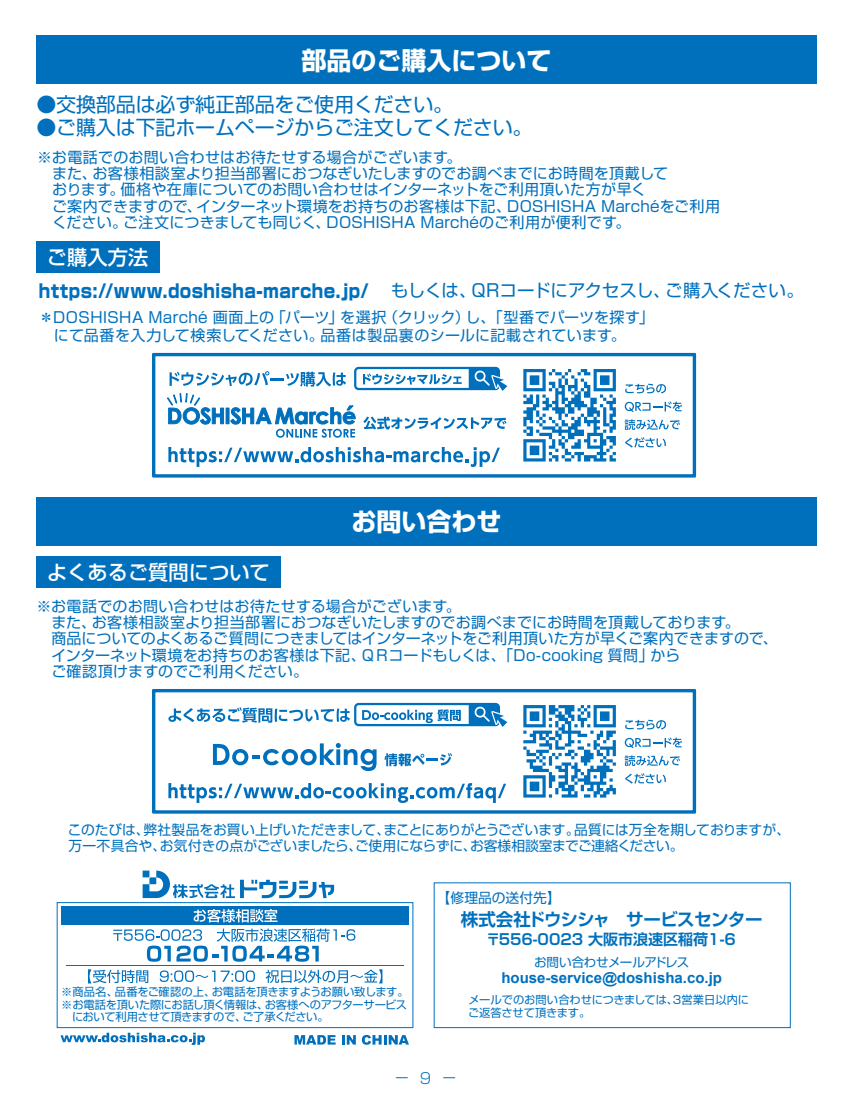
<style>
.page{position:relative;width:851px;height:1099px;background:#fff}
.page>*{position:absolute;margin:0;border:0;box-sizing:border-box;transform-origin:0 0}
.t1{font:700 25px "Shin Go Pro";color:#fff}
.t2{font:500 20.25px "Shin Go Pro";color:#fff}
.t3{font:20px "Shin Go Pro";letter-spacing:-.01em;color:#0070bd}
.t4{font:800 18.5px "Shin Go Pro";letter-spacing:.02em;color:#0070bd;scale:.9 1}
.t5{font:17.5px "Shin Go Pro";letter-spacing:-.005em;color:#0070bd}
.t6{font:700 17.5px "Shin Go Pro De";letter-spacing:-.04em;color:#0070bd}
.t7{font:15px/16.2px "Shin Go Pro";letter-spacing:.01em;color:#0070bd}
.t8{font:700 15px "Arial";color:#0070bd}
.t9{font:700 15px "Shin Go Pro De";color:#0070bd}
.t10{font:300 15px "Shin Go Pro";color:#0070bd}
.t11{font:13.75px/16.5px "Shin Go Pro";letter-spacing:-.01em;color:#0070bd}
.t12{font:12.5px "Shin Go Pro";letter-spacing:-.02em;color:#0070bd}
.t13{font:11.25px/12.5px "Shin Go Pro";letter-spacing:-.02em;color:#0070bd}
</style>
<div class="page">
<div style="left:36px;top:35px;width:780px;height:49px;background:#0070bd"></div>
<div style="left:36px;top:241px;width:124px;height:32px;background:#0070bd"></div>
<div style="left:152px;top:353px;width:544px;height:124px;border:3px solid #0070bd"></div>
<svg style="left:169px;top:371px;width:177px;height:15px"></svg>
<svg style="left:168px;top:447px;width:332px;height:20px"></svg>
<svg style="left:167px;top:393px;width:57px;height:32px"></svg>
<hr style="left:226px;top:408px;width:3px;height:16px;background:#0070bd">
<svg style="left:230px;top:405px;width:126px;height:33px"></svg>
<svg style="left:363px;top:416px;width:143px;height:13px"></svg>
<svg style="left:625px;top:384px;width:41px;height:9px"></svg>
<svg style="left:624px;top:401px;width:58px;height:11px"></svg>
<svg style="left:624px;top:419px;width:56px;height:11px"></svg>
<svg style="left:625px;top:437px;width:40px;height:10px"></svg>
<div style="left:354px;top:367px;width:146px;height:23px;border:2px solid #0070bd;border-radius:3px"></div>
<svg style="left:468px;top:367px;width:40px;height:24px"></svg>
<svg style="left:363px;top:373px;width:98px;height:11px"></svg>
<svg style="left:523px;top:369px;width:92px;height:92px"></svg>
<div style="left:36px;top:497px;width:780px;height:49px;background:#0070bd"></div>
<div style="left:36px;top:556px;width:245px;height:32px;background:#0070bd"></div>
<svg style="left:60px;top:1032px;width:145px;height:12px"></svg>
<svg style="left:294px;top:1035px;width:41px;height:9px"></svg>
<svg style="left:342px;top:1035px;width:14px;height:9px"></svg>
<svg style="left:362px;top:1034px;width:47px;height:10px"></svg>
<div style="left:57px;top:902px;width:356px;height:126px;background:#fff;border:1px solid #0070bd"></div>
<hr style="left:66px;top:965px;width:338px;height:1px;background:#0070bd">
<div style="left:61px;top:906px;width:348px;height:18px;background:#0070bd"></div>
<svg style="left:193px;top:909px;width:84px;height:13px"></svg>
<svg style="left:113px;top:928px;width:242px;height:33px"></svg>
<svg style="left:88px;top:969px;width:60px;height:14px"></svg>
<svg style="left:160px;top:970px;width:95px;height:11px"></svg>
<svg style="left:265px;top:969px;width:117px;height:14px"></svg>
<svg style="left:143px;top:870px;width:191px;height:28px"></svg>
<div style="left:433px;top:882px;width:357px;height:146px;background:#fff;border:1px solid #0070bd"></div>
<div style="left:152px;top:689px;width:544px;height:124px;border:3px solid #0070bd"></div>
<svg style="left:168px;top:707px;width:182px;height:15px"></svg>
<svg style="left:168px;top:783px;width:338px;height:20px"></svg>
<svg style="left:625px;top:719px;width:41px;height:10px"></svg>
<svg style="left:624px;top:737px;width:58px;height:11px"></svg>
<svg style="left:624px;top:755px;width:56px;height:11px"></svg>
<svg style="left:625px;top:773px;width:40px;height:10px"></svg>
<div style="left:354px;top:703px;width:146px;height:23px;border:2px solid #0070bd;border-radius:3px"></div>
<svg style="left:468px;top:703px;width:40px;height:24px"></svg>
<svg style="left:362px;top:709px;width:99px;height:14px"></svg>
<svg style="left:213px;top:743px;width:163px;height:28px"></svg>
<svg style="left:384px;top:753px;width:68px;height:13px"></svg>
<svg style="left:523px;top:705px;width:92px;height:92px"></svg>
<svg style="left:443px;top:1077px;width:12px;height:1px"></svg>
<h1 class="t1" style="left:301px;top:41px;width:252px">部品のご購入について</h1>
<h3 class="t3" style="left:36px;top:88px;width:418px">●交換部品は必ず純正部品をご使用ください。</h3>
<h3 class="t3" style="left:36px;top:111px;width:497px">●ご購入は下記ホームページからご注文してください。</h3>
<p class="t7" style="left:37px;top:147px;width:684px">※お電話でのお問い合わせはお待たせする場合がございます。<br>　また、お客様相談室より担当部署におつなぎいたしますのでお調べまでにお時間を頂戴して<br>　おります。価格や在庫についてのお問い合わせはインターネットをご利用頂いた方が早く<br>　ご案内できますので、インターネット環境をお持ちのお客様は下記、DOSHISHA Marchéをご利用　ください。ご注文につきましても同じく、DOSHISHA Marchéのご利用が便利です。</p>
<h2 class="t2" style="left:47px;top:241px;width:103px">ご購入方法</h2>
<p class="t4" style="left:39px;top:276px;width:368px">https://www.doshisha-marche.jp/</p>
<p class="t7" style="left:39px;top:307px;width:616px;line-height:17.5px">＊DOSHISHA Marché 画面上の「パーツ」を選択（クリック）し、「型番でパーツを探す」　にて品番を入力して検索してください。品番は製品裏のシールに記載されています。</p>
<p class="t5" style="left:391px;top:276px;width:414px">もしくは、QRコードにアクセスし、ご購入ください。</p>
<h2 class="t2" style="left:47px;top:556px;width:224px">よくあるご質問について</h2>
<h1 class="t1" style="left:351px;top:502px;width:151px">お問い合わせ</h1>
<p class="t7" style="left:36px;top:596px;width:742px">※お電話でのお問い合わせはお待たせする場合がございます。<br>　また、お客様相談室より担当部署におつなぎいたしますのでお調べまでにお時間を頂戴しております。<br>　商品についてのよくあるご質問につきましてはインターネットをご利用頂いた方が早くご案内できますので、　インターネット環境をお持ちのお客様は下記、ＱＲコードもしくは、「Do-cooking 質問」から<br>　ご確認頂けますのでご利用ください。</p>
<p class="t11" style="left:68px;top:819px;width:723px">このたびは、弊社製品をお買い上げいただきまして、まことにありがとうございます。品質には万全を期しておりますが、万一不具合や、お気付きの点がございましたら、ご使用にならずに、お客様相談室までご連絡ください。</p>
<p class="t13" style="left:61px;top:984px;width:349px">※商品名、品番をご確認の上、お電話を頂きますようお願い致します。※お電話を頂いた際にお話し頂く情報は、お客様へのアフターサービス　において利用させて頂きますので、ご了承ください。</p>
<p class="t11" style="left:436px;top:887px;width:126px">【修理品の送付先】</p>
<p class="t6" style="left:461px;top:905px;width:303px">株式会社ドウシシャ　サービスセンター</p>
<p class="t9" style="left:485px;top:926px;width:251px">〒556-0023 大阪市浪速区稲荷1-6</p>
<p class="t12" style="left:534px;top:952px;width:157px">お問い合わせメールアドレス</p>
<p class="t8" style="left:501px;top:967px;width:222px">house-service@doshisha.co.jp</p>
<p class="t13" style="left:468px;top:992px;width:282px">メールでのお問い合わせにつきましては、3営業日以内にご返答させて頂きます。</p>
<p class="t10" style="left:420px;top:1066px;width:13px">9</p>
</div>
